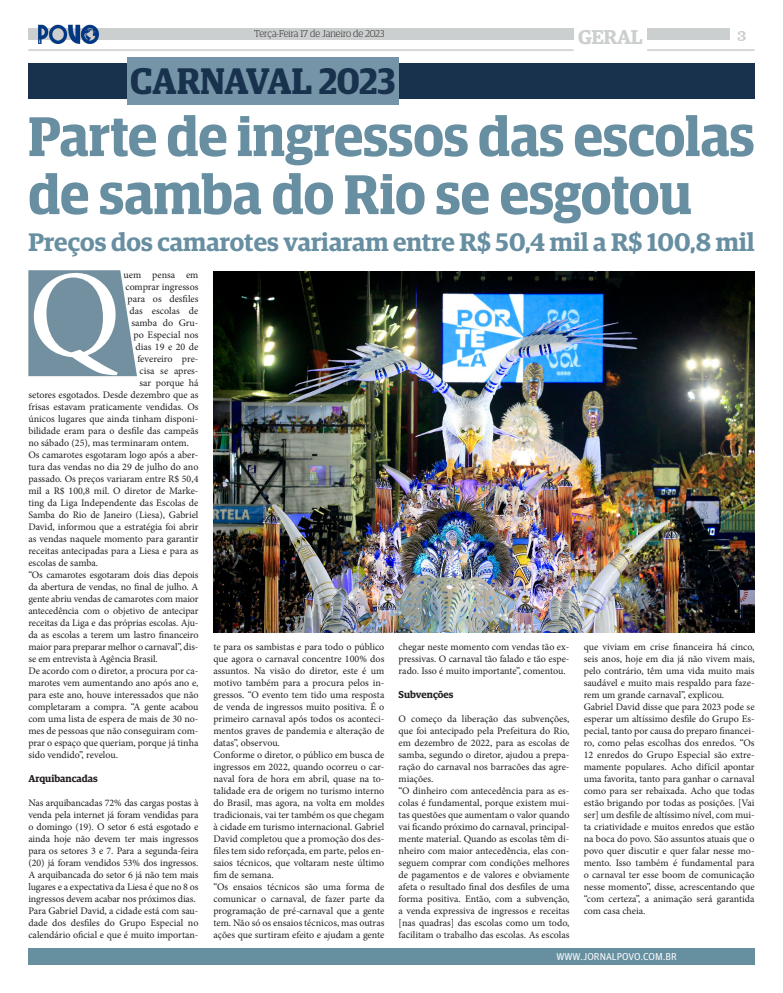
<style>
.page{position:relative;width:783px;height:993px;background:#fff}
.page>*{position:absolute;margin:0;border:0;box-sizing:border-box;transform-origin:0 0}
.t1{font:124px "Minion Pro";color:#fff}
.t2{font:600 55.9px/58px "Guardian Egyptian Display";letter-spacing:-.005em;color:#678fa1}
.t3{font:600 37px "Guardian Egyptian Display";color:#18324d}
.t4{font:600 25.4px "Guardian Egyptian";color:#678fa1}
.t5{font:600 20px "Guardian Egyptian";letter-spacing:-.02em;color:#cccfcf}
.t6{font:16px "Clarendon BT";color:#cccfcf}
.t7{font:10px/12px "Minion Pro";color:#231f20;text-align:justify}
.t8{font:300 10px "Guardian Egyptian Display";color:#231f20}
.t9{font:600 10px "Guardian Egyptian";color:#231f20}
.t10{font:10px "Guardian Agate Sans G1 D Regular";color:#fff}
</style>
<div class="page">
<div style="left:28px;top:947px;width:726px;height:17px;background:#668fa0"></div>
<div style="left:28px;top:28px;width:545px;height:12px;background:#cccfcf"></div>
<div style="left:647px;top:28px;width:82px;height:12px;background:#cccfcf"></div>
<hr style="left:647px;top:49px;width:107px;height:2px;background:#cccfcf">
<hr style="left:28px;top:49px;width:545px;height:2px;background:#cccfcf">
<div style="left:28px;top:63px;width:726px;height:35px;background:#18324d"></div>
<div style="left:127px;top:57px;width:271px;height:47px;background:#7694a7"></div>
<svg style="left:28px;top:270px;width:109px;height:106px;background:#7e99a7"></svg>
<img style="left:213px;top:271px;width:541px;height:361px">
<img style="left:38px;top:24px;width:61px;height:20px">
<p class="t8" style="left:254px;top:28px;width:131px">Terça-Feira 17 de Janeiro de 2023</p>
<h3 class="t6" style="left:736px;top:25px;width:11px">3</h3>
<h3 class="t5" style="left:578px;top:22px;width:66px">GERAL</h3>
<p class="t3" style="left:130px;top:61px;width:267px">CARNAVAL 2023</p>
<p class="t2" style="left:28px;top:107px;width:727px">Parte de ingressos das escolas de samba do Rio se esgotou</p>
<p class="t4" style="left:28px;top:223px;width:727px">Preços dos camarotes variaram entre R$ 50,4 mil a R$ 100,8 mil</p>
<p class="t7" style="left:123px;top:268px;width:76px">uem pensa em</p>
<p class="t7" style="left:125px;top:280px;width:74px">comprar ingressos</p>
<p class="t7" style="left:127px;top:292px;width:73px">para os desfiles</p>
<p class="t7" style="left:129px;top:304px;width:70px">das escolas de</p>
<p class="t7" style="left:131px;top:316px;width:69px">samba do Gru-</p>
<p class="t7" style="left:133px;top:328px;width:67px">po Especial nos</p>
<p class="t7" style="left:135px;top:340px;width:65px">dias 19 e 20 de</p>
<p class="t7" style="left:137px;top:352px;width:63px">fevereiro pre-</p>
<p class="t7" style="left:139px;top:364px;width:61px">cisa se apres-</p>
<p class="t7" style="left:139px;top:376px;width:61px">sar porque há</p>
<p class="t7" style="left:28px;top:388px;width:172px">setores esgotados. Desde dezembro que as</p>
<p class="t7" style="left:28px;top:400px;width:172px">frisas estavam praticamente vendidas. Os</p>
<p class="t7" style="left:28px;top:412px;width:172px">únicos lugares que ainda tinham disponi-</p>
<p class="t7" style="left:28px;top:424px;width:171px">bilidade eram para o desfile das campeãs</p>
<p class="t7" style="left:28px;top:436px;width:162px">no sábado (25), mas terminaram ontem.</p>
<p class="t7" style="left:28px;top:448px;width:172px">Os camarotes esgotaram logo após a aber&shy;tura das vendas no dia 29 de julho do ano passado. Os preços variaram entre R$ 50,4 mil a R$ 100,8 mil. O diretor de Marke&shy;ting da Liga Independente das Escolas de Samba do Rio de Janeiro (Liesa), Gabriel David, informou que a estratégia foi abrir as vendas naquele momento para garantir receitas antecipadas para a Liesa e para as escolas de samba.</p>
<p class="t7" style="left:28px;top:568px;width:172px">“Os camarotes esgotaram dois dias depois da abertura de vendas, no final de julho. A gente abriu vendas de camarotes com maior antecedência com o objetivo de antecipar receitas da Liga e das próprias escolas. Aju&shy;da as escolas a terem um lastro financeiro maior para preparar melhor o carnaval”, dis&shy;se em entrevista à Agência Brasil.</p>
<p class="t7" style="left:28px;top:664px;width:172px">De acordo com o diretor, a procura por ca&shy;marotes vem aumentando ano após ano e, para este ano, houve interessados que não completaram a compra. “A gente acabou com uma lista de espera de mais de 30 no&shy;mes de pessoas que não conseguiram com&shy;prar o espaço que queriam, porque já tinha sido vendido”, revelou.</p>
<p class="t9" style="left:28px;top:770px;width:71px">Arquibancadas</p>
<p class="t7" style="left:28px;top:796px;width:172px">Nas arquibancadas 72% das cargas postas à venda pela internet já foram vendidas para o domingo (19). O setor 6 está esgotado e ainda hoje não devem ter mais ingressos para os setores 3 e 7. Para a segunda-feira (20) já foram vendidos 53% dos ingressos.<br>A arquibancada do setor 6 já não tem mais lugares e a expectativa da Liesa é que no 8 os ingressos devem acabar nos próximos dias.</p>
<p class="t7" style="left:28px;top:904px;width:172px">Para Gabriel David, a cidade está com sau&shy;dade dos desfiles do Grupo Especial no calendário oficial e que é muito importan-</p>
<p class="t1" style="left:28px;top:233px;width:94px">Q</p>
<p class="t7" style="left:213px;top:640px;width:172px">te para os sambistas e para todo o público que agora o carnaval concentre 100% dos assuntos. Na visão do diretor, este é um motivo também para a procura pelos in&shy;gressos. “O evento tem tido uma resposta de venda de ingressos muito positiva. É o primeiro carnaval após todos os aconteci&shy;mentos graves de pandemia e alteração de datas”, observou.</p>
<p class="t7" style="left:213px;top:748px;width:172px">Conforme o diretor, o público em busca de ingressos em 2022, quando ocorreu o car&shy;naval fora de hora em abril, quase na to&shy;talidade era de origem no turismo interno do Brasil, mas agora, na volta em moldes tradicionais, vai ter também os que chegam à cidade em turismo internacional. Gabriel David completou que a promoção dos des&shy;files tem sido reforçada, em parte, pelos en&shy;saios técnicos, que voltaram neste último fim de semana.</p>
<p class="t7" style="left:213px;top:880px;width:172px">“Os ensaios técnicos são uma forma de comunicar o carnaval, de fazer parte da programação de pré-carnaval que a gente tem. Não só os ensaios técnicos, mas outras ações que surtiram efeito e ajudam a gente</p>
<p class="t7" style="left:398px;top:640px;width:172px">chegar neste momento com vendas tão ex&shy;pressivas. O carnaval tão falado e tão espe&shy;rado. Isso é muito importante”, comentou.</p>
<p class="t9" style="left:398px;top:686px;width:56px">Subvenções</p>
<p class="t7" style="left:398px;top:712px;width:172px">O começo da liberação das subvenções, que foi antecipado pela Prefeitura do Rio, em dezembro de 2022, para as escolas de samba, segundo o diretor, ajudou a prepa&shy;ração do carnaval nos barracões das agre&shy;miações.</p>
<p class="t7" style="left:398px;top:784px;width:172px">“O dinheiro com antecedência para as es&shy;colas é fundamental, porque existem mui&shy;tas questões que aumentam o valor quando vai ficando próximo do carnaval, principal&shy;mente material. Quando as escolas têm di&shy;nheiro com maior antecedência, elas con&shy;seguem comprar com condições melhores de pagamentos e de valores e obviamente afeta o resultado final dos desfiles de uma forma positiva. Então, com a subvenção, a venda expressiva de ingressos e receitas [nas quadras] das escolas como um todo, facilitam o trabalho das escolas. As escolas</p>
<p class="t7" style="left:583px;top:640px;width:172px">que viviam em crise financeira há cinco, seis anos, hoje em dia já não vivem mais, pelo contrário, têm uma vida muito mais saudável e muito mais respaldo para faze&shy;rem um grande carnaval”, explicou.</p>
<p class="t7" style="left:583px;top:700px;width:172px">Gabriel David disse que para 2023 pode se esperar um altíssimo desfile do Grupo Es&shy;pecial, tanto por causa do preparo financei&shy;ro, como pelas escolhas dos enredos. “Os 12 enredos do Grupo Especial são extre&shy;mamente populares. Acho difícil apontar uma favorita, tanto para ganhar o carnaval como para ser rebaixada. Acho que todas estão brigando por todas as posições. [Vai ser] um desfile de altíssimo nível, com mui&shy;ta criatividade e muitos enredos que estão na boca do povo. São assuntos atuais que o povo quer discutir e quer falar nesse mo&shy;mento. Isso também é fundamental para o carnaval ter esse boom de comunicação nesse momento”, disse, acrescentando que “com certeza”, a animação será garantida com casa cheia.</p>
<p class="t10" style="left:556px;top:949px;width:122px">WWW.JORNALPOVO.COM.BR</p>
</div>
